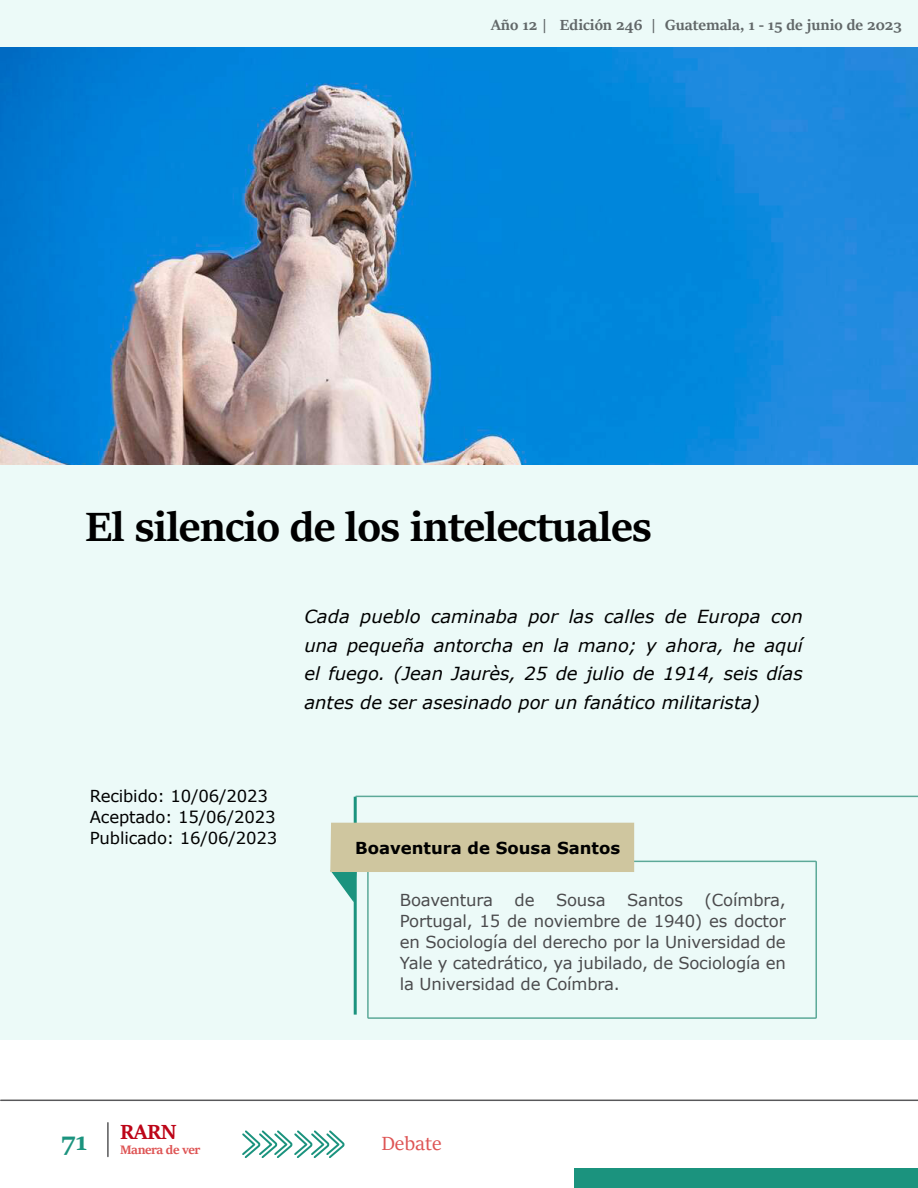
<style>
.page{position:relative;width:918px;height:1188px;background:#fff}
.page>*{position:absolute;margin:0;border:0;box-sizing:border-box;transform-origin:0 0}
.t1{font:700 45px "Sitka Heading";letter-spacing:-.02em;color:#000}
.t2{font:700 28.5px "Sitka Heading";color:#1b937e}
.t3{font:700 22.5px "Sitka Heading";color:#bd0518}
.t4{font:21px "Sitka Heading";color:#de5454}
.t5{font:italic 18px/28.5px "Verdana";color:#000;text-align:justify}
.t6{font:16.5px/21px "Verdana";letter-spacing:-.01em;color:#4b4b4d;text-align:justify}
.t7{font:16.5px/21px "Verdana";letter-spacing:-.01em;color:#000}
.t8{font:700 16.5px "Sitka Display";color:#696a6b}
.t9{font:700 16.5px "Verdana";color:#000}
.t10{font:700 13.5px "Sitka Heading";letter-spacing:-.03em;color:#de5454}
</style>
<div class="page">
<div style="left:0;top:0;width:918px;height:1039px;background:#ecfaf8"></div>
<div style="left:574px;top:1168px;width:344px;height:20px;background:#1b937e"></div>
<svg style="left:242px;top:1130px;width:103px;height:28px"></svg>
<hr style="left:1px;top:1100px;width:917px;height:1px;background:#58585a">
<hr style="left:107px;top:1123px;width:2px;height:34px;background:#58585a">
<div style="left:367px;top:861px;width:450px;height:158px;border:2px solid #5ca998"></div>
<hr style="left:354px;top:797px;width:3px;height:218px;background:#1b937e">
<svg style="left:330px;top:823px;width:304px;height:79px"></svg>
<hr style="left:356px;top:796px;width:562px;height:1px;background:#5ca998">
<img style="left:0;top:48px;width:918px;height:416px">
<p class="t8" style="left:491px;top:13px;width:412px">Año 12 | Edición 246 | Guatemala, 1 - 15 de junio de 2023</p>
<h1 class="t1" style="left:85px;top:493px;width:568px">El silencio de los intelectuales</h1>
<p class="t5" style="left:304px;top:602px;width:500px">Cada pueblo caminaba por las calles de Europa con una pequeña antorcha en la mano; y ahora, he aquí el fuego. (Jean Jaurès, 25 de julio de 1914, seis días antes de ser asesinado por un fanático militarista)</p>
<p class="t7" style="left:90px;top:786px;width:189px">Recibido: 10/06/2023<br>Aceptado: 15/06/2023<br>Publicado: 16/06/2023</p>
<p class="t9" style="left:355px;top:836px;width:267px">Boaventura de Sousa Santos</p>
<p class="t6" style="left:400px;top:890px;width:387px;text-indent:305px">(Coímbra, Portugal, 15 de noviembre de 1940) es doctor en Sociología del derecho por la Universidad de Yale y catedrático, ya jubilado, de Sociología en la Universidad de Coímbra.</p>
<p class="t6" style="left:400px;top:890px;width:95px">Boaventura</p>
<p class="t6" style="left:515px;top:890px;width:21px">de</p>
<p class="t6" style="left:556px;top:890px;width:51px">Sousa</p>
<p class="t6" style="left:627px;top:890px;width:57px">Santos</p>
<h3 class="t3" style="left:120px;top:1115px;width:58px">RARN</h3>
<h2 class="t2" style="left:61px;top:1120px;width:27px">71</h2>
<p class="t4" style="left:381px;top:1128px;width:62px">Debate</p>
<p class="t10" style="left:120px;top:1139px;width:82px">Manera de ver</p>
</div>
